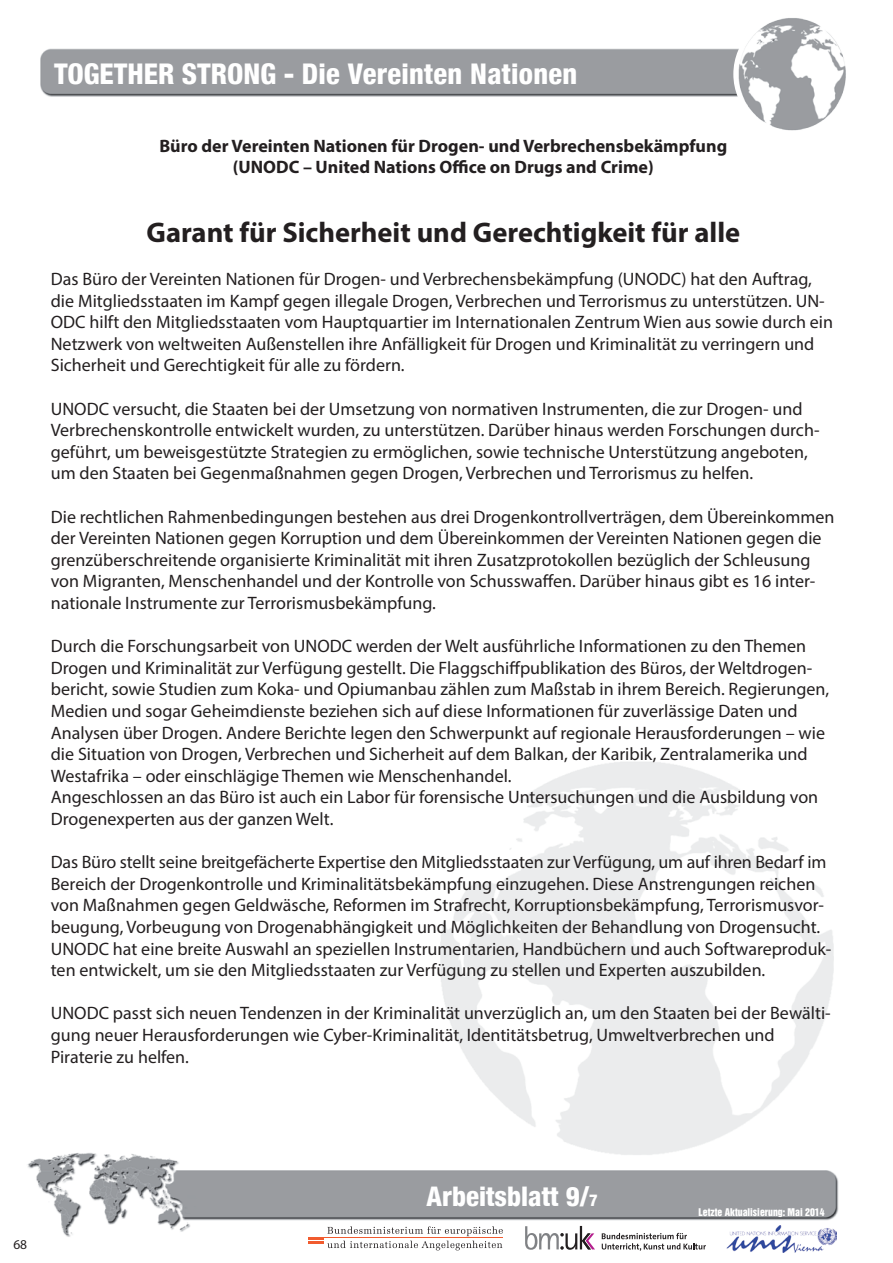
<style>
.page{position:relative;width:893px;height:1263px;background:#fff}
.page>*{position:absolute;margin:0;border:0;box-sizing:border-box;transform-origin:0 0}
.t1{font:700 28.5px "Myriad Pro";color:#231f20}
.t2{font:800 condensed 28.5px "Helvetica 87";color:#fff}
.t3{font:800 condensed 27px "Helvetica 87";color:#fff}
.t4{font:18px/21.6px "Myriad Pro";color:#231f20}
.t5{font:700 18px/21.6px "Myriad Pro";color:#231f20;text-align:center}
.t6{font:13.5px "Myriad Pro";color:#231f20}
.t7{font:9.75px "Helvetica Inserat";color:#fff}
.s1{font-size:16.5px}
</style>
<div class="page">
<img style="left:27px;top:48px;width:812px;height:1189px">
<div style="left:271px;top:1224px;width:622px;height:39px;background:#fff"></div>
<svg style="left:308px;top:1226px;width:195px;height:24px"></svg>
<hr style="left:308px;top:1241px;width:15px;height:3px;background:#f15b2e">
<hr style="left:323px;top:1237px;width:180px;height:1px;background:#f15b2e">
<svg style="left:525px;top:1226px;width:70px;height:24px"></svg>
<svg style="left:602px;top:1233px;width:104px;height:18px"></svg>
<img style="left:726px;top:1226px;width:111px;height:26px">
<img style="left:735px;top:18px;width:111px;height:122px">
<h1 class="t2" style="left:54px;top:56px;width:524px">Together Strong - Die Vereinten Nationen</h1>
<p class="t5" style="left:159px;top:134px;width:569px">Büro der Vereinten Nationen für Drogen- und Verbrechensbekämpfung (UNODC – United Nations Office on Drugs and Crime)</p>
<h1 class="t1" style="left:146px;top:214px;width:595px">Garant für Sicherheit und Gerechtigkeit für alle</h1>
<p class="t4" style="left:51px;top:268px;width:784px">Das Büro der Vereinten Nationen für Drogen- und Verbrechensbekämpfung (UNODC) hat den Auftrag, die Mitgliedsstaaten im Kampf gegen illegale Drogen, Verbrechen und Terrorismus zu unterstützen. UN-ODC hilft den Mitgliedsstaaten vom Hauptquartier im Internationalen Zentrum Wien aus sowie durch ein Netzwerk von weltweiten Außenstellen ihre Anfälligkeit für Drogen und Kriminalität zu verringern und Sicherheit und Gerechtigkeit für alle zu fördern.</p>
<p class="t4" style="left:51px;top:397px;width:770px">UNODC versucht, die Staaten bei der Umsetzung von normativen Instrumenten, die zur Drogen- und Verbrechenskontrolle entwickelt wurden, zu unterstützen. Darüber hinaus werden Forschungen durch&shy;geführt, um beweisgestützte Strategien zu ermöglichen, sowie technische Unterstützung angeboten, um den Staaten bei Gegenmaßnahmen gegen Drogen, Verbrechen und Terrorismus zu helfen.</p>
<p class="t4" style="left:51px;top:505px;width:785px">Die rechtlichen Rahmenbedingungen bestehen aus drei Drogenkontrollverträgen, dem Übereinkommen der Vereinten Nationen gegen Korruption und dem Übereinkommen der Vereinten Nationen gegen die grenzüberschreitende organisierte Kriminalität mit ihren Zusatzprotokollen bezüglich der Schleusung von Migranten, Menschenhandel und der Kontrolle von Schusswaffen. Darüber hinaus gibt es 16 inter&shy;nationale Instrumente zur Terrorismusbekämpfung.</p>
<p class="t4" style="left:51px;top:635px;width:780px">Durch die Forschungsarbeit von UNODC werden der Welt ausführliche Informationen zu den Themen Drogen und Kriminalität zur Verfügung gestellt. Die Flaggschiffpublikation des Büros, der Weltdrogen&shy;bericht, sowie Studien zum Koka- und Opiumanbau zählen zum Maßstab in ihrem Bereich. Regierungen, Medien und sogar Geheimdienste beziehen sich auf diese Informationen für zuverlässige Daten und Analysen über Drogen. Andere Berichte legen den Schwerpunkt auf regionale Herausforderungen – wie die Situation von Drogen, Verbrechen und Sicherheit auf dem Balkan, der Karibik, Zentralamerika und Westafrika – oder einschlägige Themen wie Menschenhandel.<br>Angeschlossen an das Büro ist auch ein Labor für forensische Untersuchungen und die Ausbildung von Drogenexperten aus der ganzen Welt.</p>
<p class="t4" style="left:51px;top:851px;width:782px">Das Büro stellt seine breitgefächerte Expertise den Mitgliedsstaaten zur Verfügung, um auf ihren Bedarf im Bereich der Drogenkontrolle und Kriminalitätsbekämpfung einzugehen. Diese Anstrengungen reichen von Maßnahmen gegen Geldwäsche, Reformen im Strafrecht, Korruptionsbekämpfung, Terrorismusvor&shy;beugung, Vorbeugung von Drogenabhängigkeit und Möglichkeiten der Behandlung von Drogensucht.<br>UNODC hat eine breite Auswahl an speziellen Instrumentarien, Handbüchern und auch Softwareproduk&shy;ten entwickelt, um sie den Mitgliedsstaaten zur Verfügung zu stellen und Experten auszubilden.</p>
<p class="t4" style="left:51px;top:1002px;width:781px">UNODC passt sich neuen Tendenzen in der Kriminalität unverzüglich an, um den Staaten bei der Bewälti&shy;gung neuer Herausforderungen wie Cyber-Kriminalität, Identitätsbetrug, Umweltverbrechen und<br>Piraterie zu helfen.</p>
<p class="t6" style="left:13px;top:1236px;width:15px">68</p>
<h2 class="t3" style="left:427px;top:1179px;width:173px">Arbeitsblatt 9/<span class="s1">7</span></h2>
<p class="t7" style="left:711px;top:1204px;width:128px">Letzte Aktualisierung: Mai 2014</p>
<p class="t7" style="left:698px;top:1206px;width:128px">Letzte Aktualisierung: Mai 2014</p>
</div>
